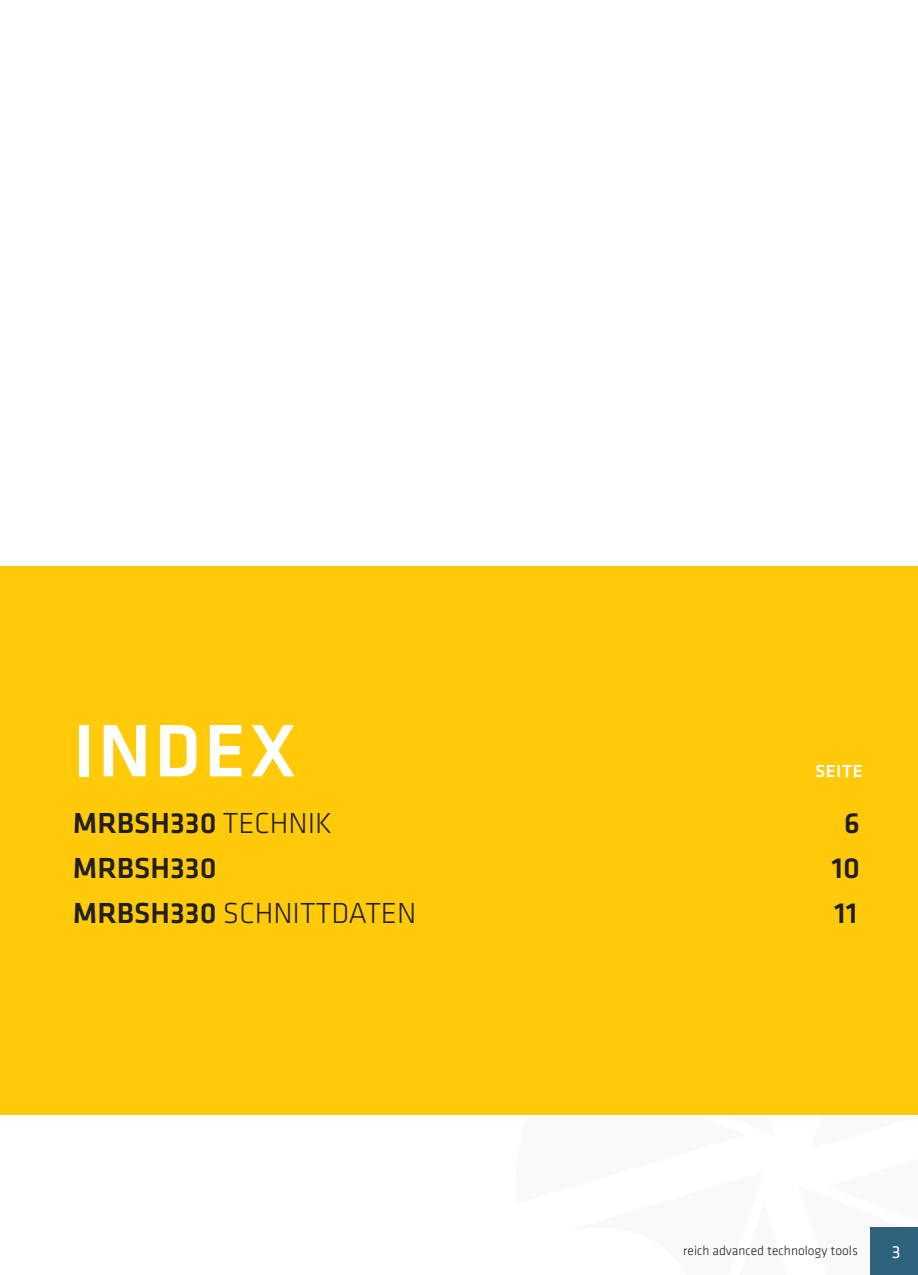
<style>
.page{position:relative;width:918px;height:1275px;background:#fff}
.page>*{position:absolute;margin:0;border:0;box-sizing:border-box;transform-origin:0 0}
.t1{font:500 77px "Klavika";color:#fff}
.t2{font:500 30.1px "Klavika";color:#231f20}
.t3{font:300 30.1px "Klavika";color:#231f20}
.t4{font:500 18.03px "Klavika";color:#fff}
.t5{font:18.03px "Klavika";color:#fff}
.t6{font:300 13.47px "Klavika";color:#231f20}
.s1{font-weight:300}
.s2{font-weight:500}
</style>
<div class="page">
<div style="left:870px;top:1228px;width:48px;height:47px;background:#2e617b"></div>
<div style="left:0;top:567px;width:918px;height:548px;background:#feca0a"></div>
<h1 class="t1" style="left:73px;top:709px;width:225px">INDEX</h1>
<h3 class="t4" style="left:815px;top:761px;width:49px">SEITE</h3>
<h2 class="t2" style="left:73px;top:807px;width:261px">MRBSH330 <span class="s1">TECHNIK</span></h2>
<h2 class="t2" style="left:844px;top:807px;width:17px">6</h2>
<h2 class="t2" style="left:73px;top:852px;width:145px">MRBSH330</h2>
<h2 class="t2" style="left:831px;top:852px;width:30px">10</h2>
<h2 class="t3" style="left:73px;top:897px;width:345px"><span class="s2">MRBSH330</span> SCHNITTDATEN</h2>
<h2 class="t2" style="left:834px;top:897px;width:25px">11</h2>
<p class="t6" style="left:683px;top:1244px;width:176px">reich advanced technology tools</p>
<h3 class="t5" style="left:891px;top:1243px;width:10px">3</h3>
</div>
